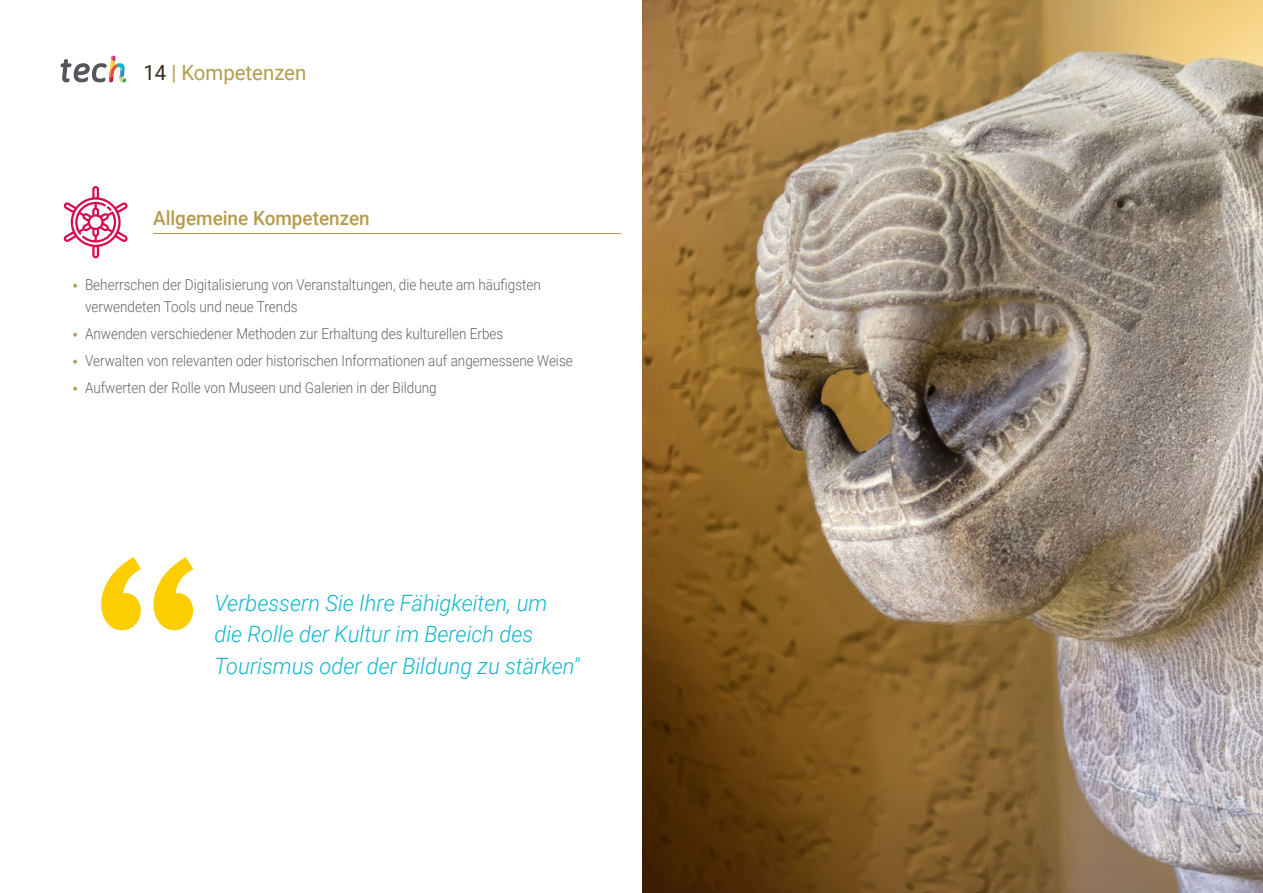
<style>
.page{position:relative;width:1263px;height:893px;background:#fff}
.page>*{position:absolute;margin:0;border:0;box-sizing:border-box;transform-origin:0 0}
.t1{font:italic 300 22.5px/31.5px "Roboto";color:#0fb6cf}
.t2{font:21px "Roboto";color:#b49c4b}
.t3{font:500 19.5px "Roboto";color:#b49c4b}
.t4{font:300 15px/26.7px "Roboto";color:#61646a;scale:.9 1}
.s1{color:#312e20}
</style>
<div class="page">
<hr style="left:153px;top:233px;width:468px;height:1px;background:#b49c4b">
<img style="left:642px;top:0;width:621px;height:893px">
<svg style="left:61px;top:56px;width:65px;height:27px"></svg>
<svg style="left:101px;top:557px;width:92px;height:73px"></svg>
<svg style="left:63px;top:186px;width:65px;height:72px"></svg>
<h2 class="t2" style="left:144px;top:57px;width:164px"><span class="s1">14</span> | Kompetenzen</h2>
<h3 class="t3" style="left:153px;top:205px;width:218px">Allgemeine Kompetenzen</h3>
<p class="t4" style="left:85px;top:273px;width:508px;line-height:22.5px">Beherrschen der Digitalisierung von Veranstaltungen, die heute am häufigsten verwendeten Tools und neue Trends</p>
<p class="t4" style="left:85px;top:320px;width:543px">Anwenden verschiedener Methoden zur Erhaltung des kulturellen Erbes<br>Verwalten von relevanten oder historischen Informationen auf angemessene Weise<br>Aufwerten der Rolle von Museen und Galerien in der Bildung</p>
<h1 class="t1" style="left:215px;top:586px;width:366px">Verbessern Sie Ihre Fähigkeiten, um die Rolle der Kultur im Bereich des<br>Tourismus oder der Bildung zu stärken"</h1>
</div>
